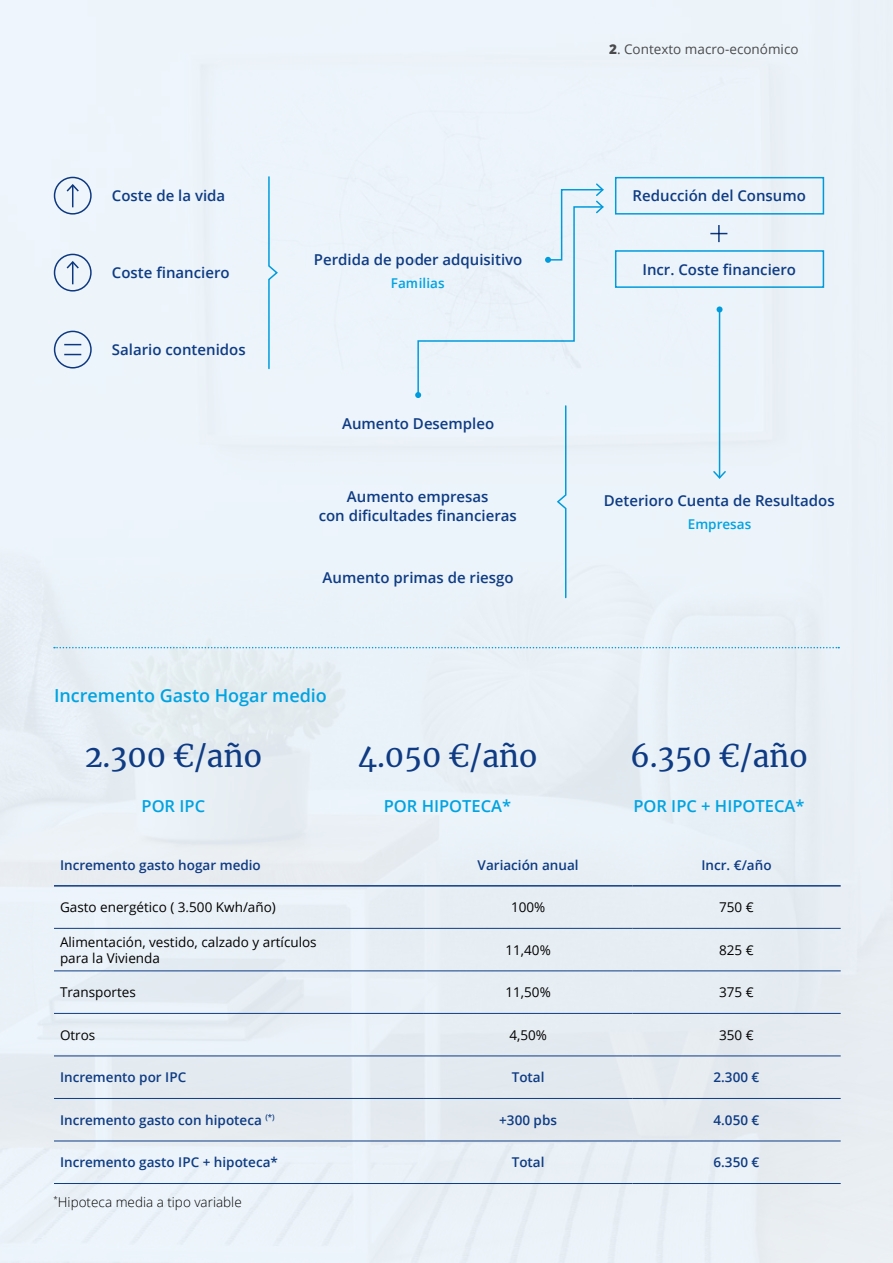
<style>
.page{position:relative;width:893px;height:1263px;background:#eef6fd}
.page>*{position:absolute;margin:0;border:0;box-sizing:border-box;transform-origin:0 0}
.t1{font:30px "Merriweather";color:#0e3b83}
.t2{font:600 18px "Open Sans";color:#00a3e1}
.t3{font:600 16.5px "Open Sans";color:#00a3e1}
.t4{font:600 15px/18.8px "Open Sans";color:#0e3b83;text-align:center}
.t5{font:13.5px/16.2px "Open Sans";color:#000}
.t6{font:600 13.5px "Open Sans";color:#0e3b83}
.t7{font:600 13.5px "Open Sans";color:#0e3b83}
.t8{font:300 13.5px "Open Sans";color:#000}
.t9{font:13.5px "Open Sans";color:#4a4a4d}
.t10{font:600 13.5px "Open Sans";color:#00a3e1}
.s1{font-weight:800}
</style>
<div class="page">
<div style="left:54px;top:177px;width:38px;height:38px;border:2px solid #0e3b83;border-radius:50%"></div>
<svg style="left:66px;top:184px;width:13px;height:23px"></svg>
<div style="left:54px;top:254px;width:38px;height:38px;border:2px solid #0e3b83;border-radius:50%"></div>
<svg style="left:66px;top:261px;width:13px;height:23px"></svg>
<div style="left:54px;top:331px;width:38px;height:37px;border:2px solid #0e3b83;border-radius:50%"></div>
<svg style="left:64px;top:344px;width:17px;height:1px"></svg>
<svg style="left:64px;top:354px;width:17px;height:1px"></svg>
<svg style="left:268px;top:176px;width:10px;height:194px"></svg>
<div style="left:615px;top:177px;width:209px;height:38px;border:2px solid #00a3e1"></div>
<svg style="left:710px;top:225px;width:17px;height:17px"></svg>
<hr style="left:719px;top:309px;width:1px;height:169px;background:#00a3e1">
<svg style="left:716px;top:306px;width:6px;height:6px"></svg>
<svg style="left:713px;top:470px;width:13px;height:9px"></svg>
<svg style="left:556px;top:405px;width:11px;height:194px"></svg>
<svg style="left:415px;top:183px;width:189px;height:215px"></svg>
<svg style="left:54px;top:647px;width:785px;height:1px"></svg>
<hr style="left:54px;top:928px;width:370px;height:1px;background:#0e3b83">
<hr style="left:424px;top:928px;width:208px;height:1px;background:#0e3b83">
<hr style="left:632px;top:928px;width:209px;height:1px;background:#0e3b83">
<hr style="left:54px;top:970px;width:370px;height:1px;background:#0e3b83">
<hr style="left:424px;top:970px;width:208px;height:1px;background:#0e3b83">
<hr style="left:632px;top:970px;width:209px;height:1px;background:#0e3b83">
<hr style="left:54px;top:1013px;width:370px;height:1px;background:#0e3b83">
<hr style="left:424px;top:1013px;width:208px;height:1px;background:#0e3b83">
<hr style="left:632px;top:1013px;width:209px;height:1px;background:#0e3b83">
<hr style="left:54px;top:1055px;width:370px;height:1px;background:#0e3b83">
<hr style="left:424px;top:1055px;width:208px;height:1px;background:#0e3b83">
<hr style="left:632px;top:1055px;width:209px;height:1px;background:#0e3b83">
<hr style="left:54px;top:1098px;width:370px;height:1px;background:#0e3b83">
<hr style="left:424px;top:1098px;width:208px;height:1px;background:#0e3b83">
<hr style="left:632px;top:1098px;width:209px;height:1px;background:#0e3b83">
<hr style="left:54px;top:1140px;width:370px;height:1px;background:#0e3b83">
<hr style="left:424px;top:1140px;width:208px;height:1px;background:#0e3b83">
<hr style="left:632px;top:1140px;width:209px;height:1px;background:#0e3b83">
<hr style="left:54px;top:1183px;width:370px;height:1px;background:#0e3b83">
<hr style="left:424px;top:1183px;width:208px;height:1px;background:#0e3b83">
<hr style="left:632px;top:1183px;width:209px;height:1px;background:#0e3b83">
<hr style="left:54px;top:885px;width:370px;height:1px;background:#0e3b83">
<hr style="left:424px;top:885px;width:208px;height:1px;background:#0e3b83">
<hr style="left:632px;top:885px;width:209px;height:1px;background:#0e3b83">
<div style="left:615px;top:250px;width:209px;height:38px;border:2px solid #00a3e1"></div>
<p class="t4" style="left:112px;top:186px;width:115px">Coste de la vida</p>
<p class="t4" style="left:112px;top:263px;width:119px">Coste financiero</p>
<p class="t4" style="left:112px;top:340px;width:135px">Salario contenidos</p>
<p class="t4" style="left:314px;top:250px;width:210px">Perdida de poder adquisitivo</p>
<p class="t10" style="left:391px;top:274px;width:55px">Familias</p>
<p class="t4" style="left:342px;top:414px;width:154px">Aumento Desempleo</p>
<p class="t4" style="left:319px;top:487px;width:200px">Aumento empresas<br>con dificultades financieras</p>
<p class="t4" style="left:323px;top:568px;width:193px">Aumento primas de riesgo</p>
<p class="t2" style="left:54px;top:683px;width:274px">Incremento Gasto Hogar medio</p>
<h1 class="t1" style="left:85px;top:735px;width:179px">2.300 €/año</h1>
<p class="t3" style="left:142px;top:795px;width:65px">POR IPC</p>
<h1 class="t1" style="left:358px;top:735px;width:181px">4.050 €/año</h1>
<p class="t3" style="left:384px;top:795px;width:129px">POR HIPOTECA*</p>
<p class="t9" style="left:609px;top:40px;width:191px"><span class="s1">2</span>. Contexto macro-económico</p>
<p class="t4" style="left:633px;top:186px;width:175px">Reducción del Consumo</p>
<p class="t4" style="left:642px;top:260px;width:155px">Incr. Coste financiero</p>
<p class="t4" style="left:604px;top:490px;width:232px">Deterioro Cuenta de Resultados</p>
<p class="t10" style="left:688px;top:514px;width:65px">Empresas</p>
<h1 class="t1" style="left:630px;top:735px;width:179px">6.350 €/año</h1>
<p class="t3" style="left:633px;top:795px;width:173px">POR IPC + HIPOTECA*</p>
<p class="t6" style="left:60px;top:855px;width:202px">Incremento gasto hogar medio</p>
<p class="t6" style="left:478px;top:855px;width:102px">Variación anual</p>
<p class="t6" style="left:701px;top:855px;width:72px">Incr. €/año</p>
<p class="t5" style="left:60px;top:899px;width:217px">Gasto energético ( 3.500 Kwh/año)</p>
<p class="t5" style="left:511px;top:899px;width:36px">100%</p>
<p class="t5" style="left:719px;top:899px;width:36px">750 €</p>
<p class="t5" style="left:60px;top:933px;width:258px">Alimentación, vestido, calzado y artículos para la Vivienda</p>
<p class="t5" style="left:505px;top:941px;width:47px">11,40%</p>
<p class="t5" style="left:719px;top:941px;width:36px">825 €</p>
<p class="t5" style="left:60px;top:984px;width:77px">Transportes</p>
<p class="t5" style="left:505px;top:984px;width:47px">11,50%</p>
<p class="t5" style="left:719px;top:984px;width:36px">375 €</p>
<p class="t5" style="left:60px;top:1026px;width:37px">Otros</p>
<p class="t5" style="left:509px;top:1026px;width:39px">4,50%</p>
<p class="t5" style="left:719px;top:1026px;width:36px">350 €</p>
<p class="t6" style="left:60px;top:1068px;width:128px">Incremento por IPC</p>
<p class="t6" style="left:512px;top:1068px;width:34px">Total</p>
<p class="t6" style="left:714px;top:1068px;width:47px">2.300 €</p>
<p class="t6" style="left:60px;top:1111px;width:216px">Incremento gasto con hipoteca <sup>(*)</sup></p>
<p class="t6" style="left:499px;top:1111px;width:59px">+300 pbs</p>
<p class="t6" style="left:714px;top:1111px;width:47px">4.050 €</p>
<p class="t7" style="left:60px;top:1153px;width:219px">Incremento gasto IPC + hipoteca*</p>
<p class="t7" style="left:512px;top:1153px;width:34px">Total</p>
<p class="t7" style="left:713px;top:1153px;width:47px">6.350 €</p>
<p class="t8" style="left:54px;top:1192px;width:190px"><sup>*</sup>Hipoteca media a tipo variable</p>
</div>
